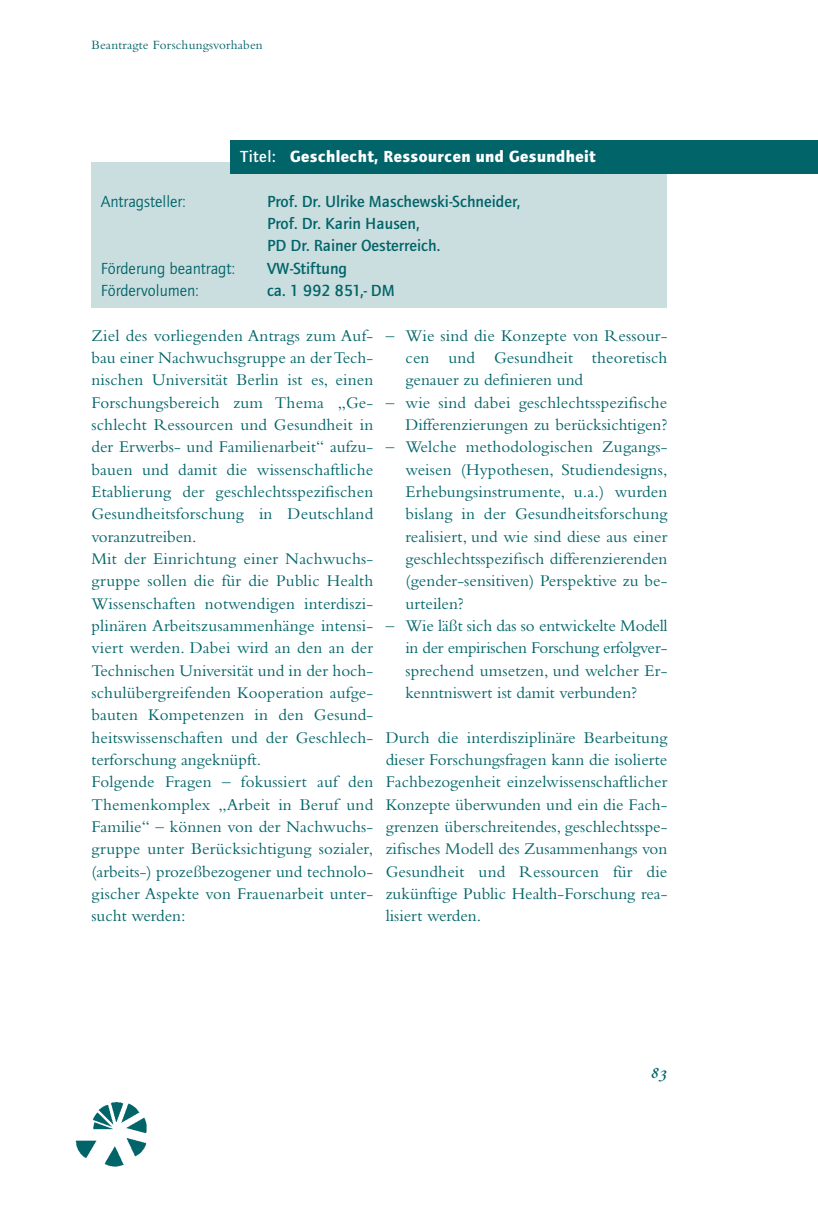
<style>
.page{position:relative;width:818px;height:1220px;background:#fff}
.page>*{position:absolute;margin:0;border:0;box-sizing:border-box;transform-origin:0 0}
.t1{font:17.5px "Bembo Semibold Italic Os F";color:#006469}
.t2{font:17.15px/22.4px "Bembo";letter-spacing:.01em;color:#006469;text-align:justify}
.t3{font:500 16.62px/22.4px "Foundry Journal";color:#006469}
.t4{font:16.62px "Foundry Journal";color:#006469}
.t5{font:700 16.62px "Foundry Journal";letter-spacing:.03em;color:#fff}
.t6{font:13.12px "Bembo";letter-spacing:.015em;color:#006469}
.s1{font-weight:500}
</style>
<div class="page">
<img style="left:75px;top:1102px;width:71px;height:64px">
<div style="left:91px;top:162px;width:576px;height:145px;background:#cbdedf"></div>
<div style="left:230px;top:140px;width:587px;height:33px;background:#006469"></div>
<p class="t6" style="left:91px;top:41px;width:173px">Beantragte Forschungsvorhaben</p>
<p class="t5" style="left:240px;top:150px;width:356px"><span class="s1">Titel:</span> Geschlecht, Ressourcen und Gesundheit</p>
<p class="t4" style="left:101px;top:194px;width:86px">Antragsteller:</p>
<p class="t3" style="left:267px;top:191px;width:255px">Prof. Dr. Ulrike Maschewski-Schneider,<br>Prof. Dr. Karin Hausen,<br>PD Dr. Rainer Oesterreich.</p>
<p class="t4" style="left:101px;top:261px;width:136px">Förderung beantragt:</p>
<p class="t3" style="left:267px;top:258px;width:82px">VW-Stiftung</p>
<p class="t4" style="left:101px;top:284px;width:99px">Fördervolumen:</p>
<p class="t3" style="left:267px;top:281px;width:129px">ca. 1 992 851,- DM</p>
<p class="t2" style="left:91px;top:326px;width:283px;text-align:left">Ziel des vorliegenden Antrags zum Auf&shy;bau einer Nachwuchsgruppe an der Tech&shy;nischen Universität Berlin ist es, einen Forschungsbereich zum Thema „Ge&shy;schlecht Ressourcen und Gesundheit in der Erwerbs- und Familienarbeit“ aufzu&shy;bauen und damit die wissenschaftliche Etablierung der geschlechtsspezifischen Gesundheitsforschung in Deutschland voranzutreiben.<br>Mit der Einrichtung einer Nachwuchs&shy;gruppe sollen die für die Public Health Wissenschaften notwendigen interdiszi&shy;plinären Arbeitszusammenhänge intensi&shy;viert werden. Dabei wird an den an der Technischen Universität und in der hoch&shy;schulübergreifenden Kooperation aufge&shy;bauten Kompetenzen in den Gesund&shy;heitswissenschaften und der Geschlech&shy;terforschung angeknüpft.<br>Folgende Fragen – fokussiert auf den Themenkomplex „Arbeit in Beruf und Familie“ – können von der Nachwuchs&shy;gruppe unter Berücksichtigung sozialer, (arbeits-) prozeßbezogener und technolo&shy;gischer Aspekte von Frauenarbeit unter&shy;sucht werden:</p>
<p class="t2" style="left:405px;top:326px;width:263px;text-indent:-20px">– Wie sind die Konzepte von Ressour&shy;cen und Gesundheit theoretisch genauer zu definieren und</p>
<p class="t2" style="left:385px;top:393px;width:283px;text-align:right">– wie sind dabei geschlechtsspezifische<br>Differenzierungen zu berücksichtigen?</p>
<p class="t2" style="left:405px;top:437px;width:263px;text-indent:-20px">– Welche methodologischen Zugangs&shy;weisen (Hypothesen, Studiendesigns, Erhebungsinstrumente, u.a.) wurden bislang in der Gesundheitsforschung realisiert, und wie sind diese aus einer geschlechtsspezifisch differenzierenden (gender-sensitiven) Perspektive zu be&shy;urteilen?</p>
<p class="t2" style="left:405px;top:616px;width:263px;text-indent:-20px">– Wie läßt sich das so entwickelte Modell in der empirischen Forschung erfolgver&shy;sprechend umsetzen, und welcher Er&shy;kenntniswert ist damit verbunden?</p>
<p class="t2" style="left:385px;top:728px;width:283px">Durch die interdisziplinäre Bearbeitung dieser Forschungsfragen kann die isolierte Fachbezogenheit einzelwissenschaftlicher Konzepte überwunden und ein die Fach&shy;grenzen überschreitendes, geschlechtsspe&shy;zifisches Modell des Zusammenhangs von Gesundheit und Ressourcen für die zukünftige Public Health-Forschung rea&shy;lisiert werden.</p>
<p class="t1" style="left:650px;top:1066px;width:19px">83</p>
</div>
